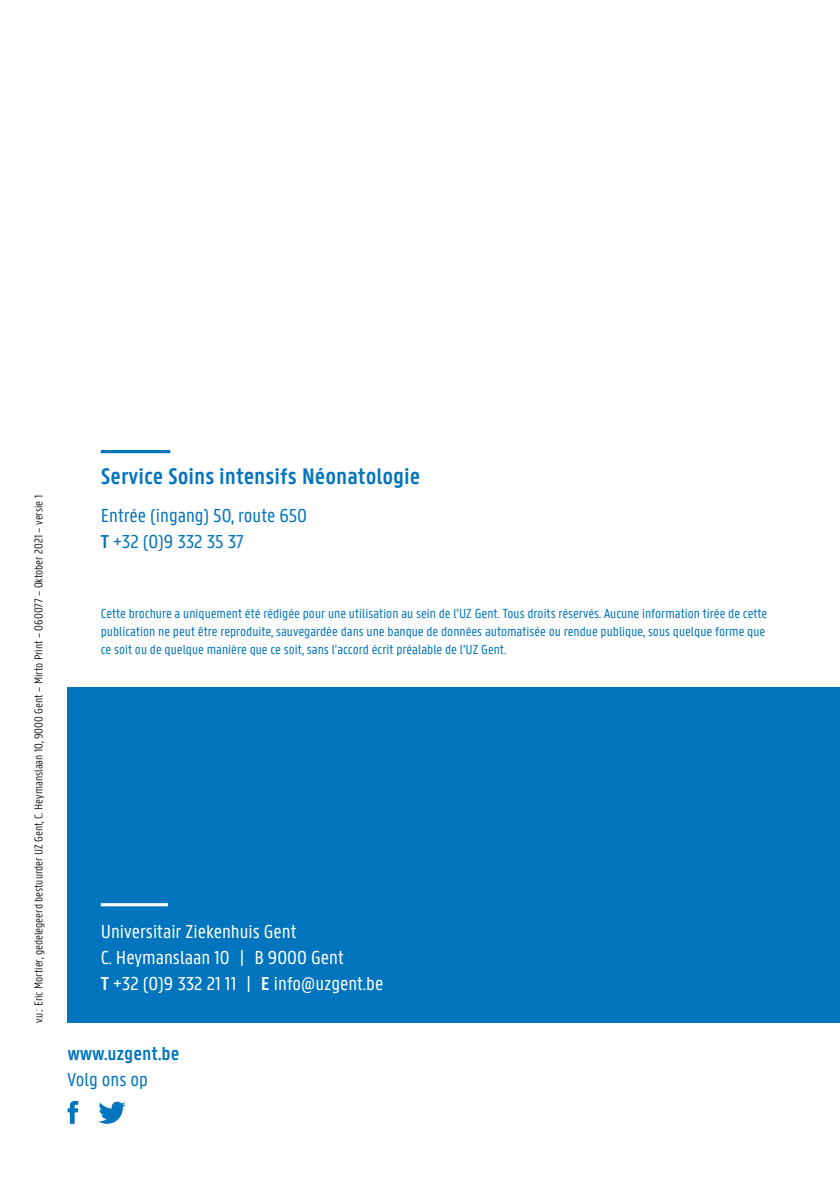
<style>
.page{position:relative;width:840px;height:1191px;background:#fff}
.page>*{position:absolute;margin:0;border:0;box-sizing:border-box;transform-origin:0 0}
.t1{font:600 24px "U Gent Panno Text";color:#0074bd}
.t2{font:20px/26px "U Gent Panno Text";color:#fff}
.t3{font:20px/26px "U Gent Panno Text";color:#0074bd}
.t4{font:600 20px "U Gent Panno Text";color:#0074bd}
.t5{font:14px/18px "U Gent Panno Text";color:#0074bd}
.t6{font:300 12px "U Gent Panno Text";color:#000}
.s1{font-weight:600}
</style>
<div class="page">
<div style="left:67px;top:687px;width:772px;height:336px;background:#0074bd"></div>
<hr style="left:101px;top:903px;width:67px;height:3px;background:#fff">
<svg style="left:68px;top:1100px;width:10px;height:23px"></svg>
<svg style="left:98px;top:1101px;width:27px;height:22px"></svg>
<hr style="left:101px;top:450px;width:69px;height:3px;background:#0074bd">
<p class="t6" style="left:32px;top:1023px;width:529px;rotate:-90deg">v.u.: Eric Mortier, gedelegeerd bestuurder UZ Gent, C. Heymanslaan 10, 9000 Gent – Mirto Print – 060077 – Oktober 2021 – versie 1</p>
<h1 class="t1" style="left:101px;top:462px;width:321px">Service Soins intensifs Néonatologie</h1>
<h2 class="t3" style="left:101px;top:502px;width:208px">Entrée (ingang) 50, route 650<br><span class="s1">T</span> +32 (0)9 332 35 37</h2>
<p class="t5" style="left:101px;top:604px;width:667px">Cette brochure a uniquement été rédigée pour une utilisation au sein de l’UZ Gent. Tous droits réservés. Aucune information tirée de cette publication ne peut être reproduite, sauvegardée dans une banque de données automatisée ou rendue publique, sous quelque forme que ce soit ou de quelque manière que ce soit, sans l’accord écrit préalable de l’UZ Gent.</p>
<h2 class="t2" style="left:101px;top:918px;width:284px">Universitair Ziekenhuis Gent<br>C. Heymanslaan 10 | B 9000 Gent<br><span class="s1">T</span> +32 (0)9 332 21 11 | <span class="s1">E</span> info@uzgent.be</h2>
<h2 class="t4" style="left:68px;top:1041px;width:113px">www.uzgent.be</h2>
<h2 class="t3" style="left:68px;top:1066px;width:82px">Volg ons op</h2>
</div>
